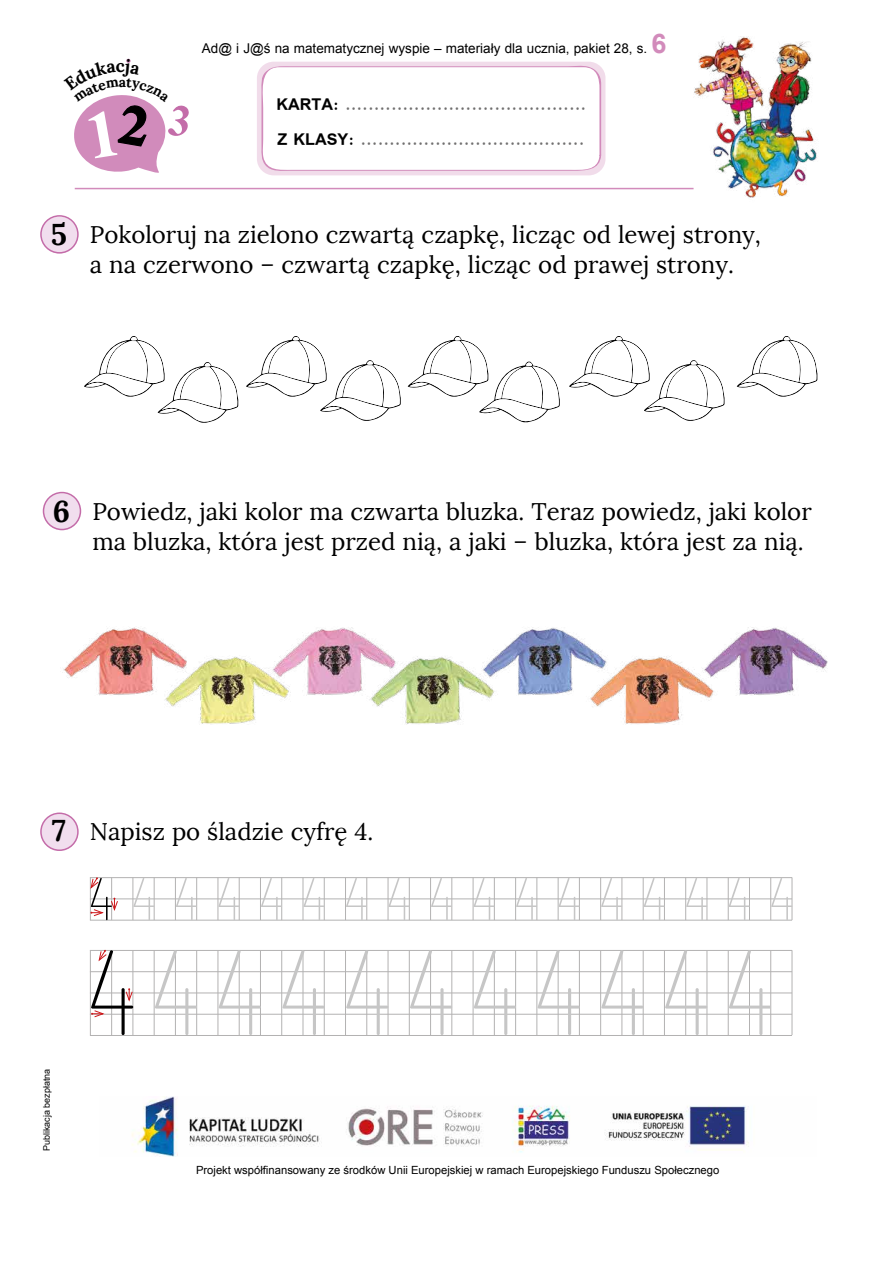
<style>
.page{position:relative;width:893px;height:1263px;background:#fff}
.page>*{position:absolute;margin:0;border:0;box-sizing:border-box;transform-origin:0 0}
.t1{font:24px/30px "Lora";color:#000;text-align:center}
.t2{font:700 18px/35.2px "Simplified Arabic";color:#706f6f}
.t3{font:700 17.55px "Lora";color:#000}
.t4{font:700 13.95px "Lora";color:#000}
.t5{font:13.5px "Arial";color:#000}
.t6{font:11.25px "Arial";color:#000}
.t7{font:9px "Arial";color:#000}
.s1{font-weight:700;font-size:27px;color:#d28bbb}
.s2{color:#000}
.s3{font-weight:700;font-size:30px}
</style>
<div class="page">
<img style="left:132px;top:1096px;width:617px;height:61px">
<hr style="left:75px;top:188px;width:619px;height:1px;background:#d28bbb">
<div style="left:257px;top:62px;width:348px;height:113px;background:#f1dcea;border-radius:17px"></div>
<svg style="left:258px;top:65px;width:343px;height:107px;background:#fdfafc"></svg>
<img style="left:693px;top:37px;width:124px;height:161px">
<svg style="left:43px;top:492px;width:38px;height:38px"></svg>
<svg style="left:40px;top:812px;width:39px;height:39px"></svg>
<hr style="left:132px;top:877px;width:1px;height:43px;background:#b3b2b2">
<hr style="left:154px;top:877px;width:1px;height:43px;background:#b3b2b2">
<hr style="left:175px;top:877px;width:1px;height:43px;background:#b3b2b2">
<hr style="left:217px;top:877px;width:1px;height:43px;background:#b3b2b2">
<hr style="left:239px;top:877px;width:1px;height:43px;background:#b3b2b2">
<hr style="left:260px;top:877px;width:1px;height:43px;background:#b3b2b2">
<hr style="left:324px;top:877px;width:1px;height:43px;background:#b3b2b2">
<hr style="left:345px;top:877px;width:1px;height:43px;background:#b3b2b2">
<hr style="left:409px;top:877px;width:1px;height:43px;background:#b3b2b2">
<hr style="left:430px;top:877px;width:1px;height:43px;background:#b3b2b2">
<hr style="left:473px;top:877px;width:1px;height:43px;background:#b3b2b2">
<hr style="left:515px;top:877px;width:1px;height:43px;background:#b3b2b2">
<hr style="left:558px;top:877px;width:1px;height:43px;background:#b3b2b2">
<hr style="left:600px;top:877px;width:1px;height:43px;background:#b3b2b2">
<hr style="left:643px;top:877px;width:1px;height:43px;background:#b3b2b2">
<hr style="left:685px;top:877px;width:1px;height:43px;background:#b3b2b2">
<hr style="left:728px;top:877px;width:1px;height:43px;background:#b3b2b2">
<hr style="left:770px;top:877px;width:1px;height:43px;background:#b3b2b2">
<hr style="left:90px;top:898px;width:702px;height:1px;background:#b3b2b2">
<hr style="left:90px;top:877px;width:702px;height:1px;background:#b3b2b2">
<hr style="left:90px;top:920px;width:702px;height:1px;background:#b3b2b2">
<hr style="left:90px;top:950px;width:1px;height:85px;background:#b3b2b2">
<hr style="left:154px;top:950px;width:1px;height:85px;background:#b3b2b2">
<hr style="left:217px;top:950px;width:1px;height:85px;background:#b3b2b2">
<hr style="left:281px;top:950px;width:1px;height:85px;background:#b3b2b2">
<hr style="left:345px;top:950px;width:1px;height:85px;background:#b3b2b2">
<hr style="left:388px;top:950px;width:1px;height:85px;background:#b3b2b2">
<hr style="left:409px;top:950px;width:1px;height:85px;background:#b3b2b2">
<hr style="left:473px;top:950px;width:1px;height:85px;background:#b3b2b2">
<hr style="left:536px;top:950px;width:1px;height:85px;background:#b3b2b2">
<hr style="left:600px;top:950px;width:1px;height:85px;background:#b3b2b2">
<hr style="left:643px;top:950px;width:1px;height:85px;background:#b3b2b2">
<hr style="left:664px;top:950px;width:1px;height:85px;background:#b3b2b2">
<hr style="left:728px;top:950px;width:1px;height:85px;background:#b3b2b2">
<hr style="left:791px;top:950px;width:1px;height:85px;background:#b3b2b2">
<hr style="left:90px;top:971px;width:702px;height:1px;background:#b3b2b2">
<hr style="left:90px;top:950px;width:702px;height:1px;background:#b3b2b2">
<hr style="left:90px;top:992px;width:702px;height:1px;background:#b3b2b2">
<hr style="left:90px;top:1014px;width:702px;height:1px;background:#b3b2b2">
<hr style="left:90px;top:1035px;width:702px;height:1px;background:#b3b2b2">
<svg style="left:90px;top:877px;width:28px;height:43px"></svg>
<svg style="left:133px;top:878px;width:21px;height:42px"></svg>
<svg style="left:176px;top:878px;width:21px;height:42px"></svg>
<svg style="left:218px;top:878px;width:21px;height:42px"></svg>
<svg style="left:261px;top:878px;width:21px;height:42px"></svg>
<svg style="left:303px;top:878px;width:21px;height:42px"></svg>
<svg style="left:346px;top:878px;width:21px;height:42px"></svg>
<svg style="left:388px;top:878px;width:21px;height:42px"></svg>
<svg style="left:431px;top:878px;width:21px;height:42px"></svg>
<svg style="left:474px;top:878px;width:21px;height:42px"></svg>
<svg style="left:516px;top:878px;width:21px;height:42px"></svg>
<svg style="left:559px;top:878px;width:21px;height:42px"></svg>
<svg style="left:601px;top:878px;width:21px;height:42px"></svg>
<svg style="left:644px;top:878px;width:21px;height:42px"></svg>
<svg style="left:686px;top:878px;width:21px;height:42px"></svg>
<svg style="left:729px;top:878px;width:21px;height:42px"></svg>
<svg style="left:771px;top:878px;width:21px;height:42px"></svg>
<svg style="left:155px;top:950px;width:42px;height:85px"></svg>
<svg style="left:219px;top:950px;width:42px;height:85px"></svg>
<svg style="left:282px;top:950px;width:43px;height:85px"></svg>
<svg style="left:346px;top:950px;width:42px;height:85px"></svg>
<svg style="left:410px;top:950px;width:42px;height:85px"></svg>
<svg style="left:474px;top:950px;width:42px;height:85px"></svg>
<svg style="left:538px;top:950px;width:42px;height:85px"></svg>
<svg style="left:601px;top:950px;width:42px;height:85px"></svg>
<svg style="left:665px;top:950px;width:42px;height:85px"></svg>
<svg style="left:729px;top:950px;width:42px;height:85px"></svg>
<svg style="left:91px;top:950px;width:42px;height:85px"></svg>
<svg style="left:84px;top:336px;width:154px;height:87px"></svg>
<svg style="left:246px;top:336px;width:155px;height:85px"></svg>
<svg style="left:408px;top:336px;width:152px;height:86px"></svg>
<svg style="left:569px;top:336px;width:155px;height:85px"></svg>
<svg style="left:737px;top:336px;width:80px;height:61px"></svg>
<img style="left:62px;top:627px;width:766px;height:98px">
<svg style="left:74px;top:59px;width:115px;height:114px"></svg>
<svg style="left:40px;top:215px;width:39px;height:39px"></svg>
<p class="t3" style="left:116px;top:55px;width:11px">c</p>
<p class="t4" style="left:119px;top:73px;width:9px">a</p>
<p class="t5" style="left:202px;top:39px;width:466px">Ad@ i J@ś na matematycznej wyspie – materiały dla ucznia, pakiet 28, s. <span class="s1">6</span></p>
<p class="t2" style="left:276px;top:87px;width:311px"><span class="s2">KARTA:</span> ..........................................<br><span class="s2">Z KLASY:</span> .......................................</p>
<p class="t1" style="left:51px;top:220px;width:712px"><span class="s3">5</span> Pokoloruj na zielono czwartą czapkę, licząc od lewej strony, a na czerwono – czwartą czapkę, licząc od prawej strony.</p>
<p class="t1" style="left:92px;top:496px;width:721px;text-align:left;text-indent:-40px"><span class="s3">6</span> Powiedz, jaki kolor ma czwarta bluzka. Teraz powiedz, jaki kolor ma bluzka, która jest przed nią, a jaki – bluzka, która jest za nią.</p>
<p class="t3" style="left:116px;top:535px;width:11px">c</p>
<p class="t1" style="left:52px;top:817px;width:323px"><span class="s3">7</span> Napisz po śladzie cyfrę 4.</p>
<p class="t7" style="left:40px;top:1151px;width:84px;rotate:-90deg">Publikacja bezpłatna</p>
<p class="t6" style="left:196px;top:1163px;width:525px">Projekt współfinansowany ze środków Unii Europejskiej w ramach Europejskiego Funduszu Społecznego</p>
</div>
